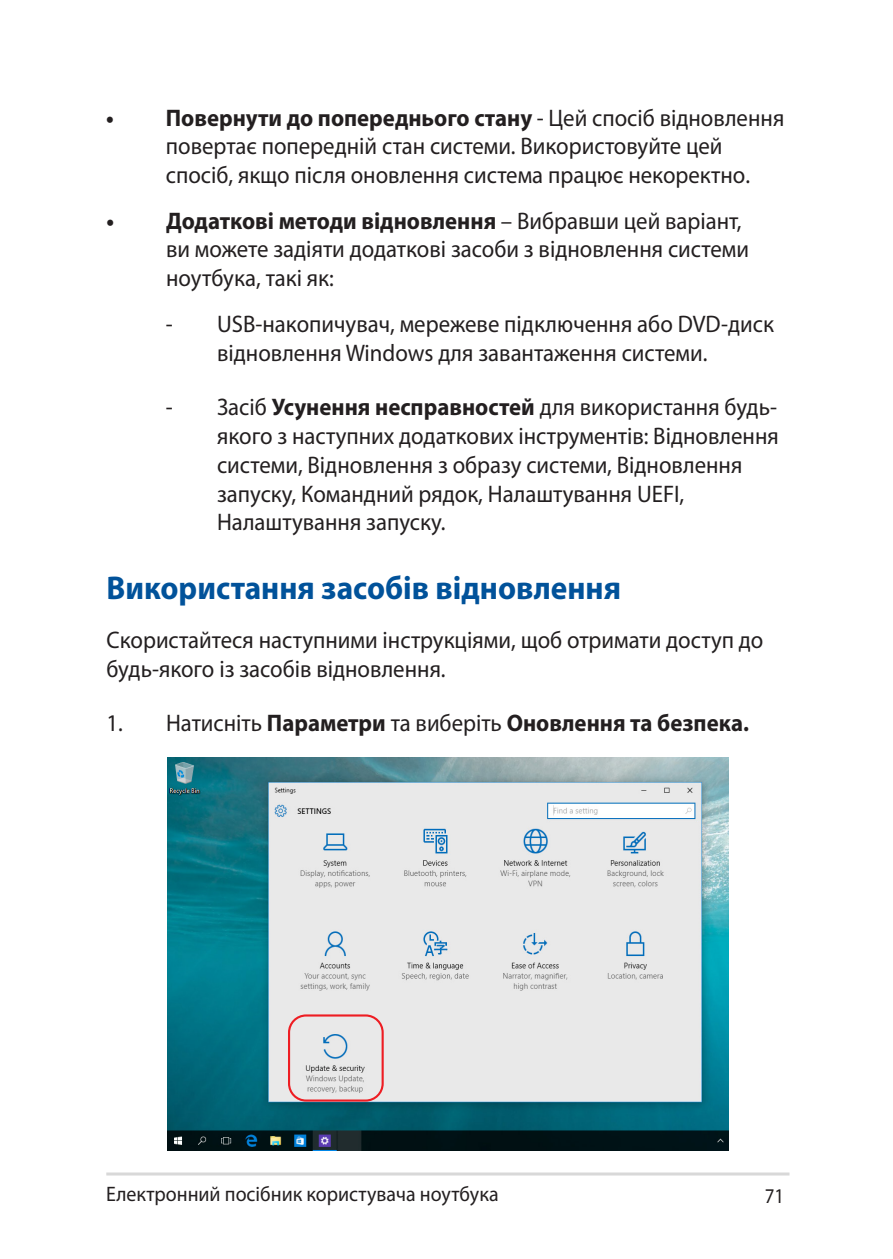
<style>
.page{position:relative;width:893px;height:1259px;background:#fff}
.page>*{position:absolute;margin:0;border:0;box-sizing:border-box;transform-origin:0 0}
.t1{font:700 33px "Myriad Pro";color:#01529a;scale:.95 1}
.t2{font:24px/28.8px "Myriad Pro";color:#231f20;scale:.95 1}
.t3{font:700 24px "Myriad Pro";color:#231f20;scale:.95 1}
.t4{font:21px "Myriad Pro";color:#231f20;scale:.95 1}
.t5{font:21px "Myriad Pro";color:#231f20;scale:.9 1}
.s1{font-weight:700}
.s2{font-weight:400}
</style>
<div class="page">
<hr style="left:106px;top:1172px;width:683px;height:3px;background:#d8d8d8">
<img style="left:167px;top:757px;width:561px;height:393px">
<div style="left:288px;top:1014px;width:96px;height:87px;border:2px solid #ee1d23;border-radius:17px"></div>
<p class="t2" style="left:166px;top:103px;width:652px;text-indent:-60px"><span class="s1">• Повернути до попереднього стану</span> - Цей спосіб відновлення повертає попередній стан системи. Використовуйте цей спосіб, якщо після оновлення система працює некоректно.</p>
<p class="t2" style="left:166px;top:206px;width:615px;text-indent:-60px"><span class="s1">• Додаткові методи відновлення</span> – Вибравши цей варіант, ви можете задіяти додаткові засоби з відновлення системи ноутбука, такі як:</p>
<p class="t2" style="left:217px;top:309px;width:588px;text-indent:-51px">- USB-накопичувач, мережеве підключення або DVD-диск відновлення Windows для завантаження системи.</p>
<p class="t2" style="left:217px;top:392px;width:593px;text-indent:-51px">- Засіб <span class="s1">Усунення несправностей</span> для використання будь&shy;якого з наступних додаткових інструментів: Відновлення системи, Відновлення з образу системи, Відновлення запуску, Командний рядок, Налаштування UEFI, Налаштування запуску.</p>
<h1 class="t1" style="left:107px;top:566px;width:543px">Використання засобів відновлення</h1>
<p class="t2" style="left:107px;top:625px;width:693px">Скористайтеся наступними інструкціями, щоб отримати доступ до будь-якого із засобів відновлення.</p>
<p class="t3" style="left:107px;top:707px;width:678px"><span class="s2">1. Натисніть</span> Параметри <span class="s2">та виберіть</span> Оновлення та безпека.</p>
<p class="t4" style="left:106px;top:1180px;width:415px">Електронний посібник користувача ноутбука</p>
<p class="t5" style="left:765px;top:1182px;width:23px">71</p>
</div>
